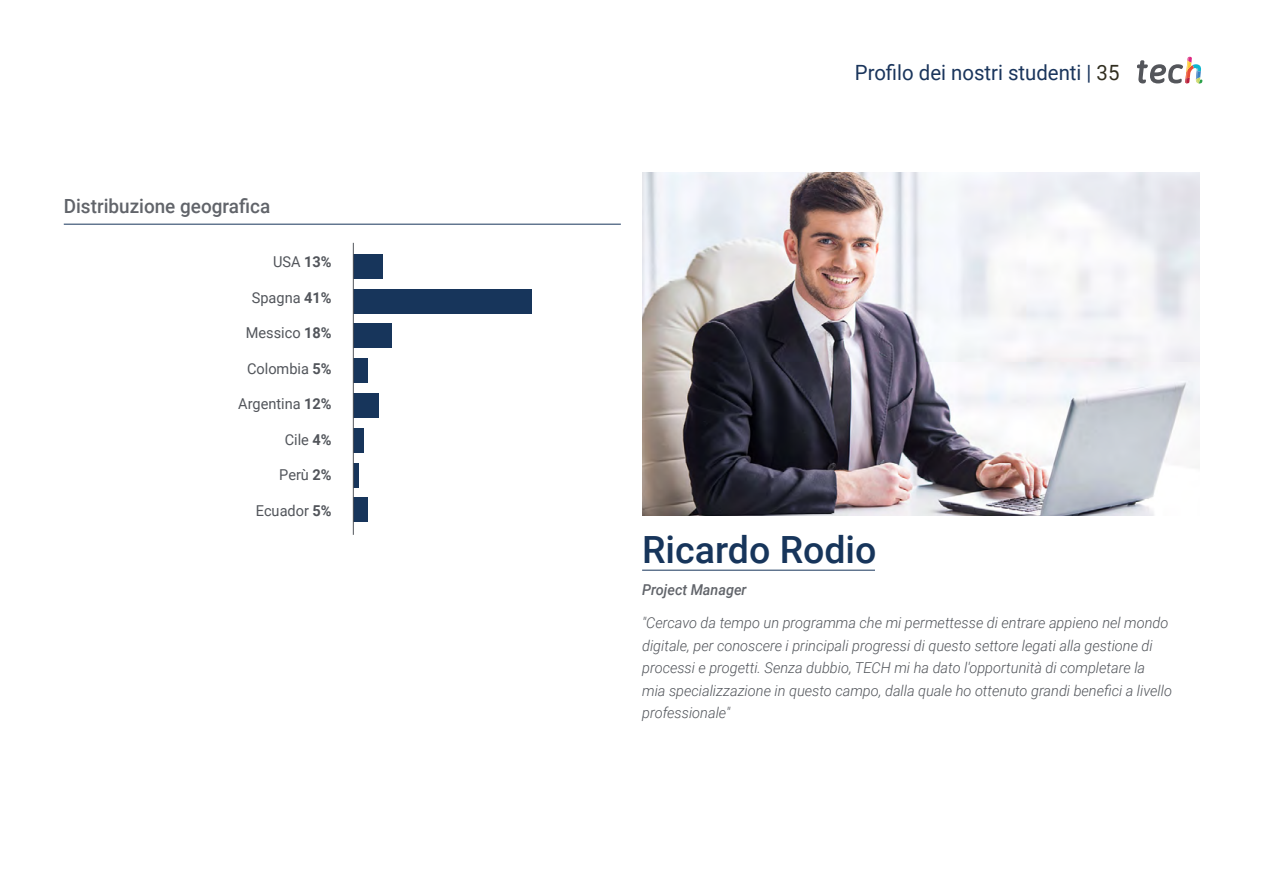
<style>
.page{position:relative;width:1263px;height:893px;background:#fff}
.page>*{position:absolute;margin:0;border:0;box-sizing:border-box;transform-origin:0 0}
.t1{font:500 37.5px "Roboto";color:#17355b}
.t2{font:21px "Roboto";color:#1a355c}
.t3{font:500 19.5px "Roboto";color:#61646a}
.t4{font:italic 300 15px/22.5px "Roboto";color:#52555b}
.t5{font:15px "Roboto";color:#52555b}
.t6{font:italic 500 15px "Roboto";color:#61646a;scale:.96 1}
.s1{font-weight:700}
.s2{color:#312e20}
</style>
<div class="page">
<svg style="left:1137px;top:57px;width:65px;height:27px"></svg>
<hr style="left:64px;top:224px;width:557px;height:1px;background:#17355b">
<div style="left:353px;top:254px;width:30px;height:25px;background:#17355b"></div>
<div style="left:353px;top:428px;width:11px;height:25px;background:#17355b"></div>
<div style="left:353px;top:289px;width:179px;height:24px;background:#17355b"></div>
<div style="left:353px;top:463px;width:6px;height:24px;background:#17355b"></div>
<div style="left:353px;top:323px;width:39px;height:25px;background:#17355b"></div>
<div style="left:353px;top:358px;width:15px;height:25px;background:#17355b"></div>
<div style="left:353px;top:498px;width:15px;height:24px;background:#17355b"></div>
<div style="left:353px;top:393px;width:26px;height:25px;background:#17355b"></div>
<hr style="left:353px;top:243px;width:1px;height:292px;background:#52555b">
<img style="left:642px;top:172px;width:557px;height:343px">
<hr style="left:642px;top:570px;width:233px;height:1px;background:#17355b">
<h3 class="t3" style="left:64px;top:193px;width:208px">Distribuzione geografica</h3>
<p class="t5" style="left:273px;top:251px;width:60px">USA <span class="s1">13%</span></p>
<p class="t5" style="left:252px;top:287px;width:81px">Spagna <span class="s1">41%</span></p>
<p class="t5" style="left:246px;top:322px;width:87px">Messico <span class="s1">18%</span></p>
<p class="t5" style="left:247px;top:358px;width:86px">Colombia <span class="s1">5%</span></p>
<p class="t5" style="left:238px;top:393px;width:95px">Argentina <span class="s1">12%</span></p>
<p class="t5" style="left:285px;top:429px;width:48px">Cile <span class="s1">4%</span></p>
<p class="t5" style="left:279px;top:464px;width:54px">Perù <span class="s1">2%</span></p>
<p class="t5" style="left:256px;top:500px;width:77px">Ecuador <span class="s1">5%</span></p>
<h2 class="t2" style="left:855px;top:57px;width:266px">Profilo dei nostri studenti | <span class="s2">35</span></h2>
<h1 class="t1" style="left:642px;top:523px;width:236px">Ricardo Rodio</h1>
<p class="t6" style="left:642px;top:579px;width:110px">Project Manager</p>
<p class="t4" style="left:642px;top:611px;width:531px">"Cercavo da tempo un programma che mi permettesse di entrare appieno nel mondo digitale, per conoscere i principali progressi di questo settore legati alla gestione di processi e progetti. Senza dubbio, TECH mi ha dato l'opportunità di completare la mia specializzazione in questo campo, dalla quale ho ottenuto grandi benefici a livello professionale"</p>
</div>
